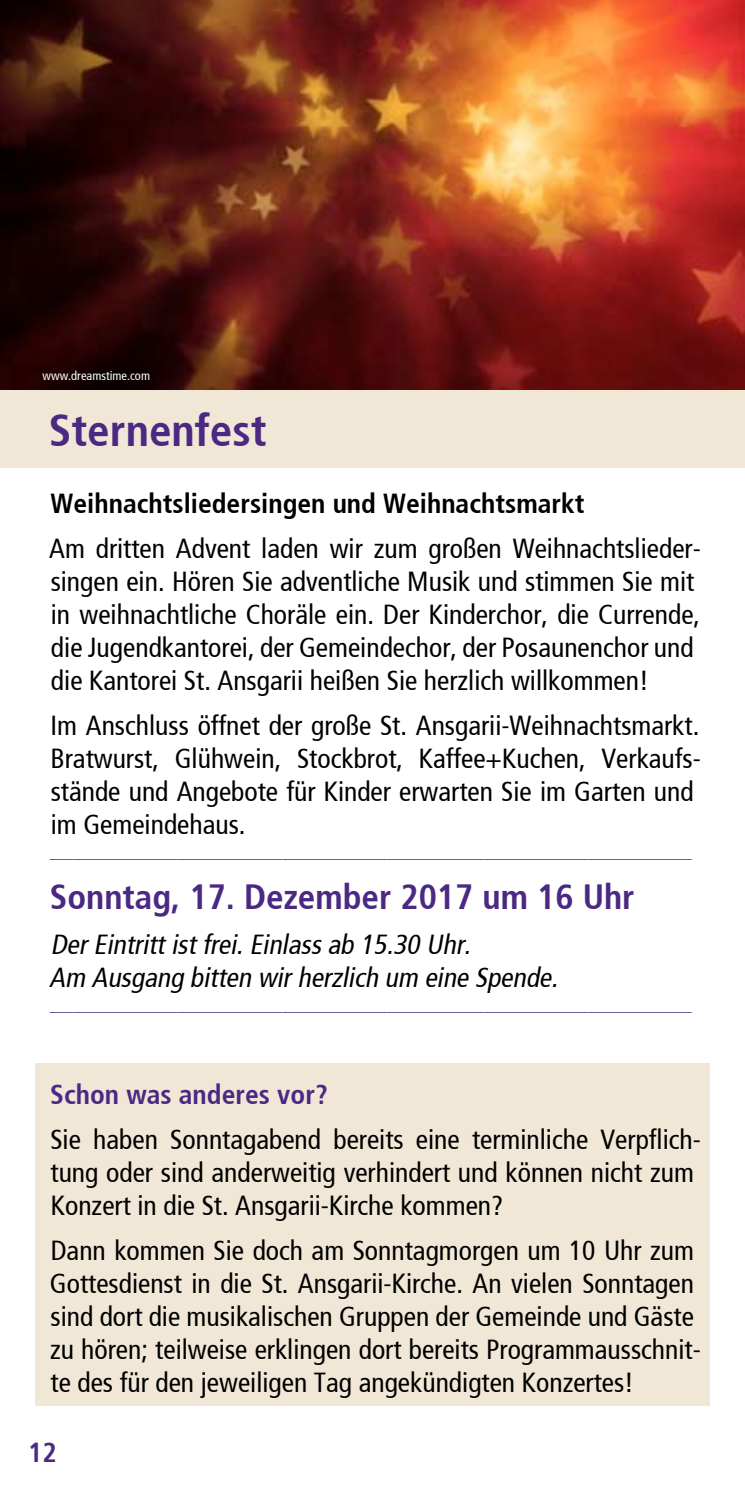
<style>
.page{position:relative;width:745px;height:1489px;background:#fff}
.page>*{position:absolute;margin:0;border:0;box-sizing:border-box;transform-origin:0 0}
.t1{font:45px "Frutiger Bold Cn";color:#4b2983}
.t2{font:35px "Frutiger Bold Cn";color:#4b2983}
.t3{font:27.5px/33px "Frutiger Cn";color:#000}
.t4{font:italic 27.5px/33px "Frutiger Cn";color:#000}
.t5{font:27.5px "Frutiger Bold Cn";color:#000}
.t6{font:27.5px "Frutiger Bold Cn";color:#4b2983}
.t7{font:16px "Frutiger Cn";color:#4b2983}
.t8{font:12.5px "Frutiger Cn";color:#fff}
</style>
<div class="page">
<div style="left:0;top:390px;width:744px;height:78px;background:#f0e7d7"></div>
<hr style="left:744px;top:390px;width:1px;height:78px;background:#f0e7d7">
<img style="left:0;top:0;width:744px;height:390px">
<div style="left:35px;top:1063px;width:674px;height:342px;background:#f0e7d7"></div>
<p class="t8" style="left:43px;top:369px;width:109px">www.dreamstime.com</p>
<h1 class="t1" style="left:49px;top:404px;width:219px">Sternenfest</h1>
<p class="t5" style="left:51px;top:486px;width:535px">Weihnachtsliedersingen und Weihnachtsmarkt</p>
<p class="t3" style="left:49px;top:531px;width:652px">Am dritten Advent laden wir zum großen Weihnachtslieder&shy;singen ein. Hören Sie adventliche Musik und stimmen Sie mit in weihnachtliche Choräle ein. Der Kinderchor, die Currende, die Jugendkantorei, der Gemeindechor, der Posaunenchor und die Kantorei St. Ansgarii heißen Sie herzlich willkommen!</p>
<p class="t3" style="left:50px;top:708px;width:651px">Im Anschluss öffnet der große St. Ansgarii-Weihnachtsmarkt.<br>Bratwurst, Glühwein, Stockbrot, Kaffee+Kuchen, Verkaufs&shy;stände und Angebote für Kinder erwarten Sie im Garten und im Gemeindehaus.</p>
<p class="t7" style="left:50px;top:842px;width:643px">________________________________________________________________________________</p>
<p class="t2" style="left:50px;top:875px;width:586px">Sonntag, 17. Dezember 2017 um 16 Uhr</p>
<p class="t4" style="left:49px;top:927px;width:515px">Der Eintritt ist frei. Einlass ab 15.30 Uhr.<br>Am Ausgang bitten wir herzlich um eine Spende.</p>
<p class="t7" style="left:50px;top:995px;width:643px">________________________________________________________________________________</p>
<p class="t6" style="left:50px;top:1077px;width:279px">Schon was anderes vor?</p>
<p class="t3" style="left:50px;top:1122px;width:651px">Sie haben Sonntagabend bereits eine terminliche Verpflich&shy;tung oder sind anderweitig verhindert und können nicht zum<br>Konzert in die St. Ansgarii-Kirche kommen?</p>
<p class="t3" style="left:50px;top:1233px;width:652px">Dann kommen Sie doch am Sonntagmorgen um 10 Uhr zum Gottesdienst in die St. Ansgarii-Kirche. An vielen Sonntagen sind dort die musikalischen Gruppen der Gemeinde und Gäste zu hören; teilweise erklingen dort bereits Programmausschnit&shy;te des für den jeweiligen Tag angekündigten Konzertes!</p>
<p class="t6" style="left:28px;top:1436px;width:30px">12</p>
</div>
